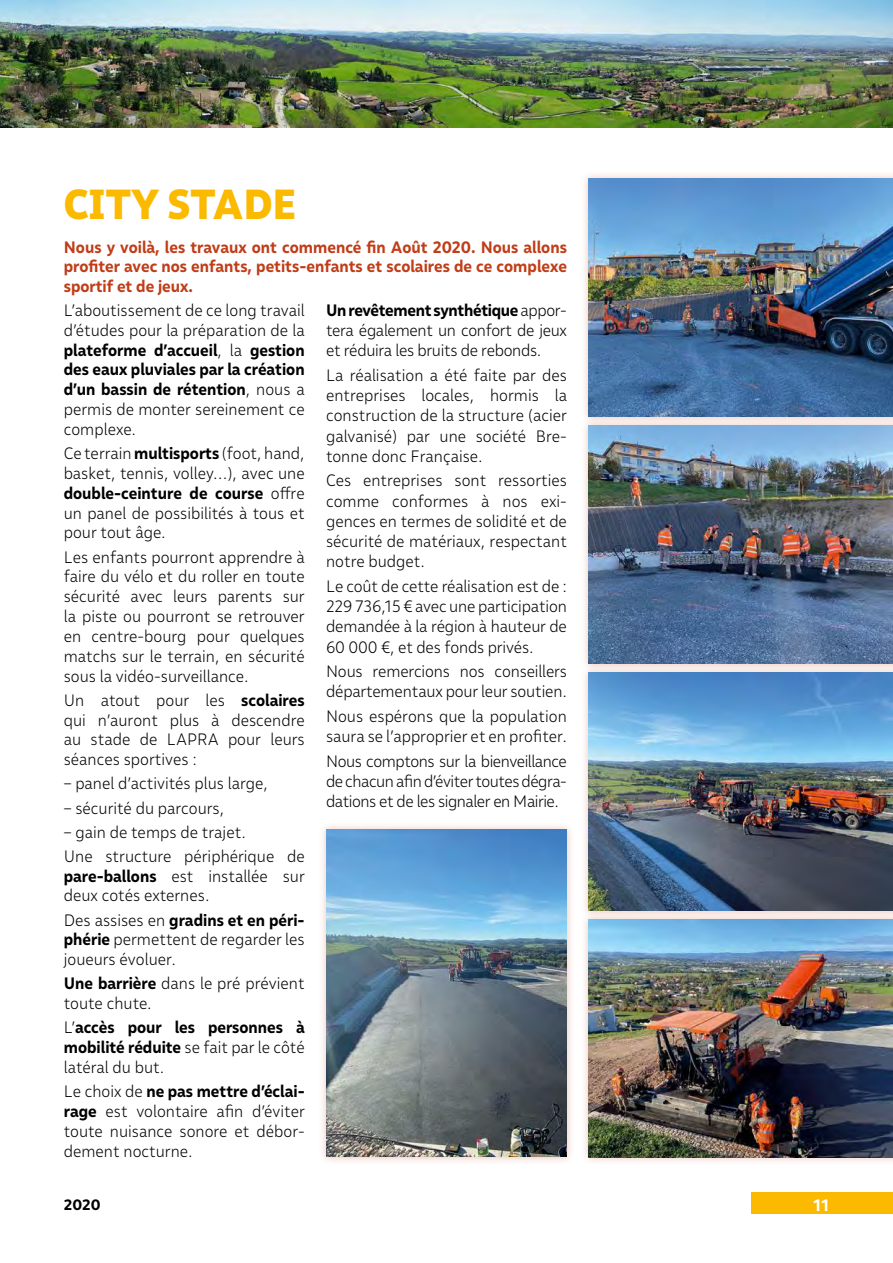
<style>
.page{position:relative;width:893px;height:1263px;background:#fff}
.page>*{position:absolute;margin:0;border:0;box-sizing:border-box;transform-origin:0 0}
.t1{font:800 42px "Malva";color:#fbb900;scale:.95 1}
.t2{font:300 16.5px/19.8px "Malva";color:#000;text-align:justify;scale:.95 1}
.t3{font:700 16.5px/19.5px "Malva";color:#c03d18;text-align:justify;scale:.95 1}
.t4{font:700 16.5px/19.8px "Malva";color:#000;text-align:justify;scale:.95 1}
.t5{font:700 16.5px "Malva";color:#fff}
.t6{font:700 15px "Malva";color:#000}
.s1{font-weight:700}
.s2{font-weight:300}
</style>
<div class="page">
<img style="left:0;top:0;width:893px;height:128px">
<div style="left:751px;top:1192px;width:142px;height:21px;background:#fbb900"></div>
<div style="left:580px;top:170px;width:313px;height:255px;background:#c03d18;opacity:.3"></div>
<img style="left:588px;top:179px;width:305px;height:238px">
<div style="left:580px;top:417px;width:313px;height:255px;background:#c03d18;opacity:.3"></div>
<img style="left:588px;top:426px;width:305px;height:238px">
<div style="left:580px;top:664px;width:313px;height:255px;background:#c03d18;opacity:.3"></div>
<img style="left:588px;top:672px;width:305px;height:239px">
<div style="left:318px;top:821px;width:257px;height:344px;background:#c03d18;opacity:.3"></div>
<img style="left:326px;top:829px;width:241px;height:328px">
<div style="left:580px;top:911px;width:313px;height:255px;background:#c03d18;opacity:.3"></div>
<img style="left:588px;top:919px;width:305px;height:239px">
<h1 class="t1" style="left:64px;top:178px;width:247px">CITY STADE</h1>
<p class="t3" style="left:64px;top:237px;width:531px">Nous y voilà, les travaux ont commencé fin Août 2020. Nous allons profiter avec nos enfants, petits-enfants et scolaires de ce complexe sportif et de jeux.</p>
<p class="t2" style="left:64px;top:300px;width:255px">L’aboutissement de ce long travail d’études pour la préparation de la <span class="s1">plateforme d’accueil</span>, la <span class="s1">gestion des eaux pluviales par la création d’un bassin de rétention</span>, nous a permis de monter sereinement ce complexe.</p>
<p class="t2" style="left:64px;top:443px;width:255px">Ce terrain <span class="s1">multisports</span> (foot, hand, basket, tennis, volley…), avec une <span class="s1">double-ceinture de course</span> offre un panel de possibilités à tous et pour tout âge.</p>
<p class="t2" style="left:64px;top:547px;width:255px">Les enfants pourront apprendre à faire du vélo et du roller en toute sécurité avec leurs parents sur la piste ou pourront se retrouver en centre-bourg pour quelques matchs sur le terrain, en sécurité sous la vidéo-surveillance.</p>
<p class="t2" style="left:64px;top:690px;width:255px">Un atout pour les <span class="s1">scolaires </span>qui n’auront plus à descendre au stade de LAPRA pour leurs séances sportives :</p>
<p class="t2" style="left:64px;top:773px;width:216px">– panel d’activités plus large,</p>
<p class="t2" style="left:64px;top:798px;width:170px">– sécurité du parcours,</p>
<p class="t2" style="left:64px;top:819px;width:255px;line-height:24.2px">– gain de temps de trajet.<br>Une structure périphérique de</p>
<p class="t2" style="left:64px;top:866px;width:255px"><span class="s1">pare-ballons</span> est installée sur deux cotés externes.</p>
<p class="t2" style="left:64px;top:910px;width:255px">Des assises en <span class="s1">gradins et en péri&shy;phérie</span> permettent de regarder les joueurs évoluer.</p>
<p class="t2" style="left:64px;top:973px;width:255px"><span class="s1">Une barrière</span> dans le pré prévient toute chute.</p>
<p class="t4" style="left:64px;top:1017px;width:255px"><span class="s2">L’</span>accès pour les personnes à mobilité réduite <span class="s2">se fait par le côté latéral du but.</span></p>
<p class="t2" style="left:64px;top:1081px;width:255px">Le choix de <span class="s1">ne pas mettre d’éclai&shy;rage</span> est volontaire afin d’éviter toute nuisance sonore et débor&shy;dement nocturne.</p>
<p class="t2" style="left:326px;top:300px;width:255px;line-height:20.2px"><span class="s1">Un revêtement synthétique</span> appor&shy;tera également un confort de jeux et réduira les bruits de rebonds.</p>
<p class="t2" style="left:326px;top:365px;width:255px;line-height:20.2px">La réalisation a été faite par des entreprises locales, hormis la construction de la structure (acier galvanisé) par une société Bre&shy;tonne donc Française.</p>
<p class="t2" style="left:326px;top:470px;width:255px;line-height:20.2px">Ces entreprises sont ressorties comme conformes à nos exi&shy;gences en termes de solidité et de sécurité de matériaux, respectant notre budget.</p>
<p class="t2" style="left:326px;top:576px;width:255px;line-height:20.2px">Le coût de cette réalisation est de :<br>229 736,15 € avec une participation demandée à la région à hauteur de 60 000 €, et des fonds privés.</p>
<p class="t2" style="left:326px;top:661px;width:255px;line-height:20.2px">Nous remercions nos conseillers départementaux pour leur soutien.</p>
<p class="t2" style="left:326px;top:706px;width:255px;line-height:20.2px">Nous espérons que la population saura se l’approprier et en profiter.</p>
<p class="t2" style="left:326px;top:750px;width:255px;line-height:20.2px">Nous comptons sur la bienveillance de chacun afin d’éviter toutes dégra&shy;dations et de les signaler en Mairie.</p>
<p class="t6" style="left:64px;top:1195px;width:38px">2020</p>
<p class="t5" style="left:813px;top:1195px;width:18px">11</p>
</div>
